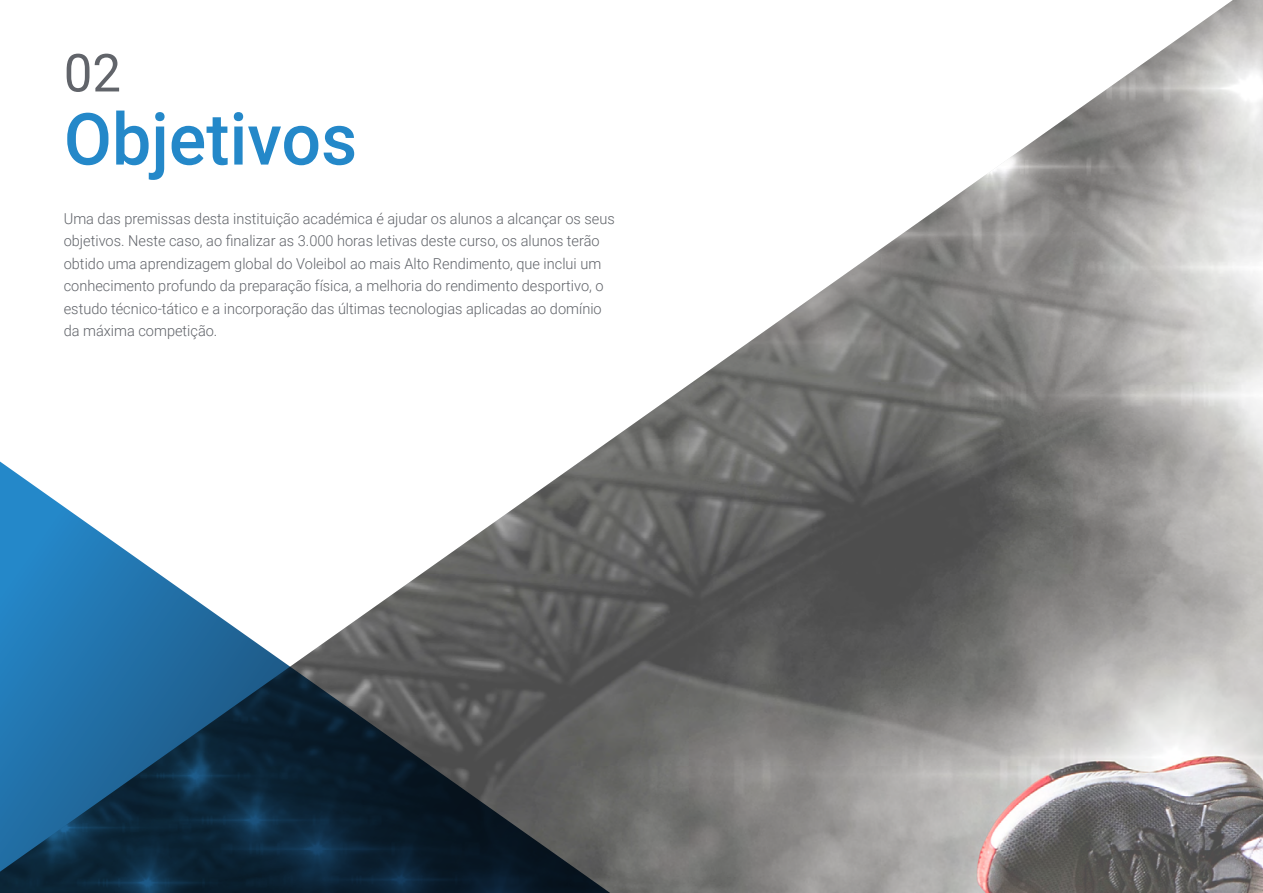
<style>
.page{position:relative;width:1263px;height:893px;background:#fff}
.page>*{position:absolute;margin:0;border:0;box-sizing:border-box;transform-origin:0 0}
.t1{font:500 72px "Roboto";color:#2488c9}
.t2{font:52.5px "Roboto";color:#61646a}
.t3{font:300 15px/22.5px "Roboto";color:#61646a}
</style>
<div class="page">
<img style="left:602px;top:0;width:661px;height:893px">
<svg style="left:0;top:446px;width:640px;height:447px"></svg>
<h2 class="t2" style="left:64px;top:36px;width:59px">02</h2>
<h1 class="t1" style="left:64px;top:89px;width:295px">Objetivos</h1>
<p class="t3" style="left:64px;top:207px;width:552px">Uma das premissas desta instituição académica é ajudar os alunos a alcançar os seus objetivos. Neste caso, ao finalizar as 3.000 horas letivas deste curso, os alunos terão obtido uma aprendizagem global do Voleibol ao mais Alto Rendimento, que inclui um conhecimento profundo da preparação física, a melhoria do rendimento desportivo, o estudo técnico-tático e a incorporação das últimas tecnologias aplicadas ao domínio da máxima competição.</p>
</div>
